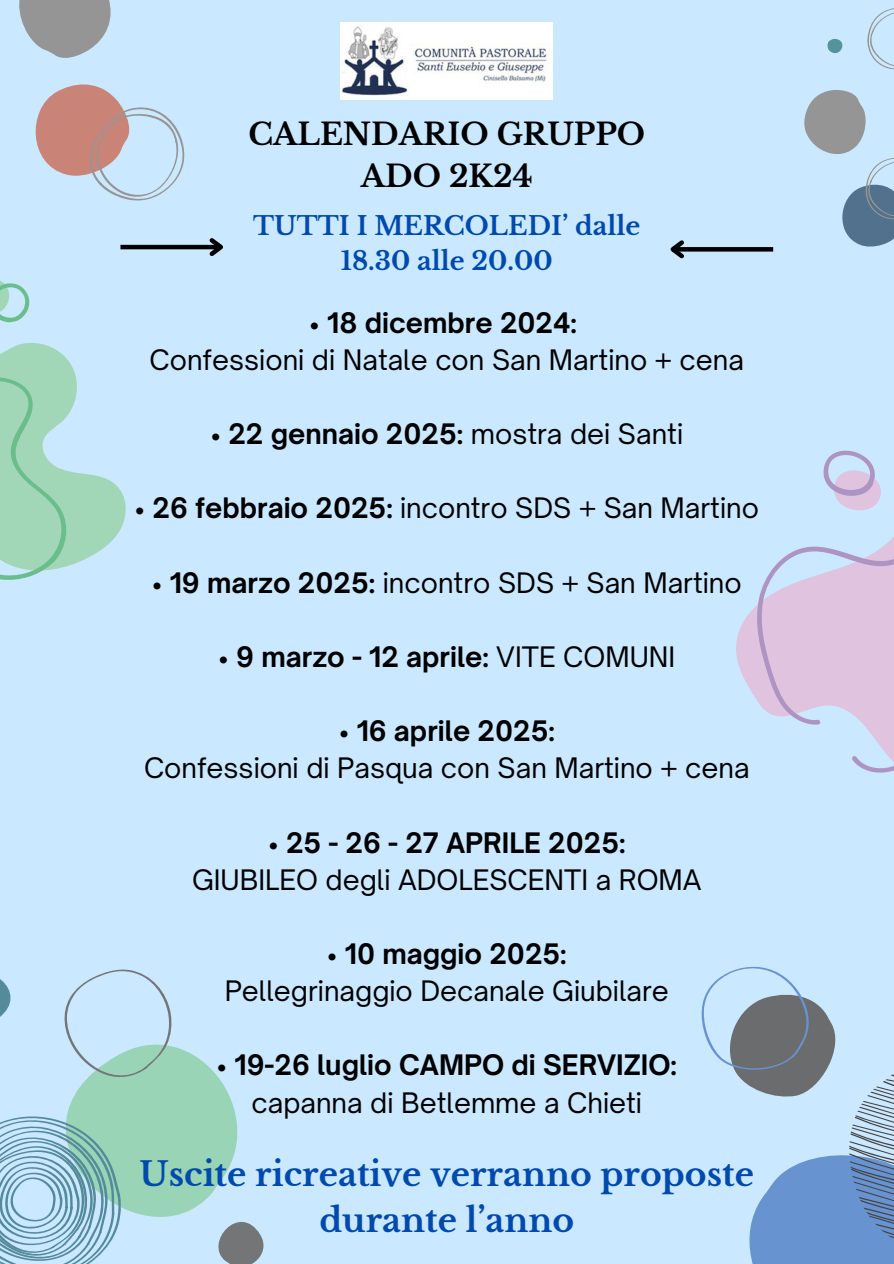
<style>
.page{position:relative;width:894px;height:1264px;background:#fff}
.page>*{position:absolute;margin:0;border:0;box-sizing:border-box;transform-origin:0 0}
.t1{font:700 33px/46.2px "Libre Baskerville";color:#004aad;text-align:center}
.t2{font:700 30px/41.7px "Libre Baskerville";color:#000;text-align:center}
.t3{font:27px "Open Sauce One";color:#000}
.t4{font:700 27px "Open Sauce One";color:#000}
.t5{font:700 25.5px/34.8px "Libre Baskerville";color:#004aad;text-align:center}
.s1{font-weight:400}
.s2{font-weight:700}
</style>
<div class="page">
<div style="left:0;top:0;width:893px;height:1263px;background:#cae8ff"></div>
<svg style="left:67px;top:1016px;width:171px;height:201px;fill:#98d4b5"></svg>
<svg style="left:0;top:979px;width:11px;height:38px"></svg>
<svg style="left:0;top:1115px;width:121px;height:148px"></svg>
<svg style="left:203px;top:1200px;width:61px;height:63px"></svg>
<svg style="left:64px;top:969px;width:107px;height:108px"></svg>
<svg style="left:827px;top:38px;width:16px;height:15px"></svg>
<svg style="left:804px;top:90px;width:89px;height:157px"></svg>
<svg style="left:867px;top:8px;width:26px;height:61px"></svg>
<svg style="left:688px;top:247px;width:85px;height:4px"></svg>
<svg style="left:670px;top:240px;width:18px;height:19px"></svg>
<hr style="left:120px;top:245px;width:101px;height:4px;background:#000">
<svg style="left:205px;top:238px;width:18px;height:18px"></svg>
<svg style="left:701px;top:966px;width:192px;height:297px"></svg>
<svg style="left:0;top:280px;width:126px;height:300px"></svg>
<svg style="left:736px;top:450px;width:157px;height:323px"></svg>
<img style="left:340px;top:22px;width:213px;height:78px">
<svg style="left:19px;top:0;width:166px;height:201px"></svg>
<p class="t2" style="left:248px;top:114px;width:398px">CALENDARIO GRUPPO<br>ADO 2K24</p>
<p class="t5" style="left:253px;top:209px;width:388px">TUTTI I MERCOLEDI’ dalle<br>18.30 alle 20.00</p>
<p class="t4" style="left:309px;top:305px;width:269px">• 18 dicembre 2024:</p>
<p class="t3" style="left:149px;top:342px;width:595px">Confessioni di Natale con San Martino + cena</p>
<p class="t4" style="left:210px;top:417px;width:474px">• 22 gennaio 2025: <span class="s1">mostra dei Santi</span></p>
<h1 class="t3" style="left:134px;top:491px;width:625px"><span class="s2">• 26 febbraio 2025:</span> incontro SDS + San Martino</h1>
<h3 class="t3" style="left:152px;top:565px;width:591px"><span class="s2">• 19 marzo 2025:</span> incontro SDS + San Martino</h3>
<p class="t4" style="left:218px;top:639px;width:458px">• 9 marzo - 12 aprile: <span class="s1">VITE COMUNI</span></p>
<p class="t4" style="left:338px;top:714px;width:217px">• 16 aprile 2025:</p>
<p class="t3" style="left:144px;top:751px;width:607px">Confessioni di Pasqua con San Martino + cena</p>
<p class="t4" style="left:268px;top:825px;width:359px">• 25 - 26 - 27 APRILE 2025:</p>
<p class="t3" style="left:192px;top:862px;width:511px">GIUBILEO degli ADOLESCENTI a ROMA</p>
<p class="t4" style="left:327px;top:936px;width:241px">• 10 maggio 2025:</p>
<p class="t3" style="left:225px;top:974px;width:445px">Pellegrinaggio Decanale Giubilare</p>
<p class="t4" style="left:216px;top:1048px;width:461px">• 19-26 luglio CAMPO di SERVIZIO:</p>
<p class="t3" style="left:251px;top:1085px;width:392px">capanna di Betlemme a Chieti</p>
<p class="t1" style="left:139px;top:1151px;width:615px">Uscite ricreative verranno proposte durante l’anno</p>
</div>
